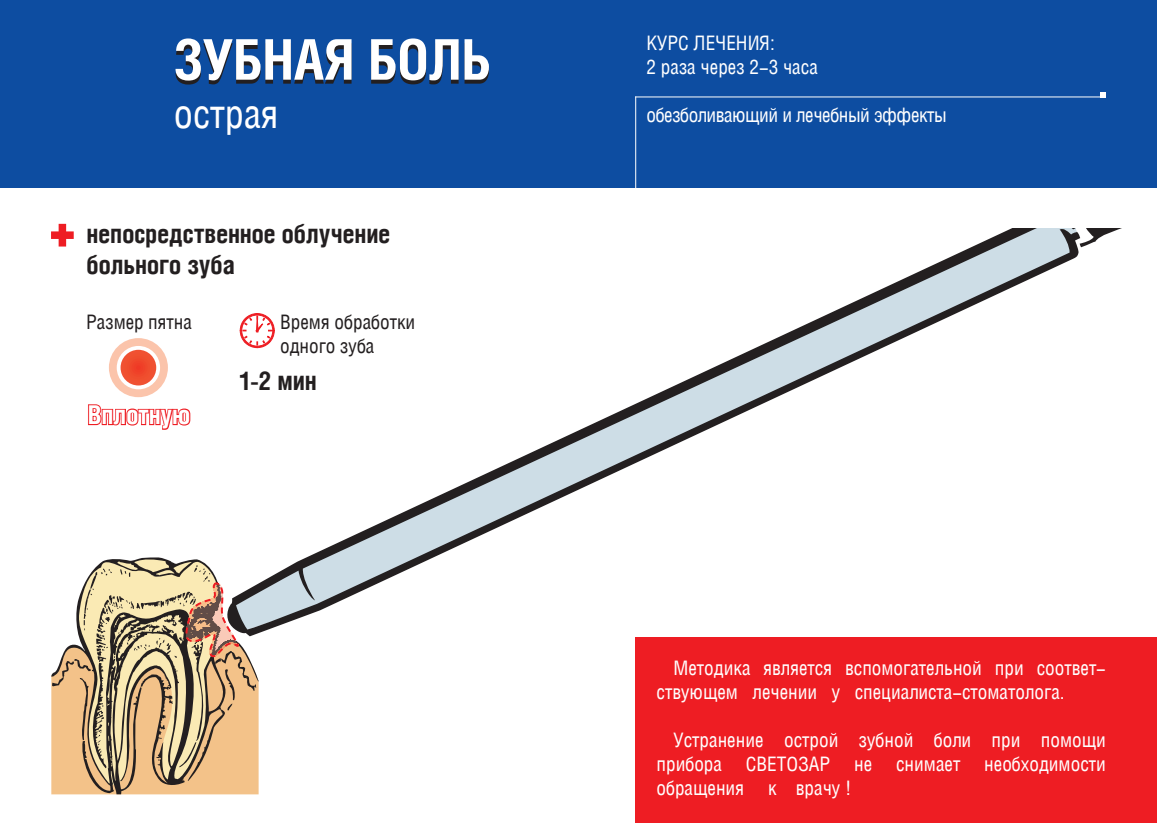
<style>
.page{position:relative;width:1157px;height:823px;background:#fff}
.page>*{position:absolute;margin:0;border:0;box-sizing:border-box;transform-origin:0 0}
.t1{font:700 condensed 56px "Helios";letter-spacing:.03em;color:#fff}
.t2{font:condensed 40px "Helios";color:#fff}
.t3{font:700 condensed 26px/31.2px "Helios";color:#231f20}
.t4{font:700 condensed 26px "Helios";color:#fff}
.t5{font:condensed 20px/24px "Helios";color:#fff;text-align:center}
.t6{font:condensed 20px/24px "Helios";color:#231f20}
.t7{font:condensed 20px "Helios";letter-spacing:-.02em;color:#fff}
</style>
<div class="page">
<div style="left:0;top:0;width:578px;height:187px;background:#0d4da1"></div>
<div style="left:578px;top:0;width:579px;height:187px;background:#0d4da1"></div>
<hr style="left:635px;top:96px;width:471px;height:1px;background:#fff">
<hr style="left:635px;top:96px;width:1px;height:97px;background:#fff">
<svg style="left:1100px;top:92px;width:6px;height:4px"></svg>
<svg style="left:239px;top:228px;width:883px;height:405px"></svg>
<svg style="left:51px;top:557px;width:208px;height:236px;background:#cab28f"></svg>
<svg style="left:107px;top:336px;width:63px;height:62px"></svg>
<div style="left:109px;top:338px;width:59px;height:59px;background:#fbc4ab;border-radius:50%"></div>
<svg style="left:115px;top:344px;width:47px;height:47px"></svg>
<div style="left:117px;top:346px;width:43px;height:43px;background:#fff;border-radius:50%"></div>
<svg style="left:119px;top:348px;width:39px;height:39px"></svg>
<svg style="left:121px;top:349px;width:35px;height:36px"></svg>
<div style="left:122px;top:351px;width:32px;height:32px;background:#f05132;border-radius:50%"></div>
<div style="left:127px;top:356px;width:23px;height:23px;background:#ef4d2e;border-radius:50%"></div>
<div style="left:129px;top:358px;width:18px;height:18px;background:#ef482b;border-radius:50%"></div>
<div style="left:132px;top:360px;width:13px;height:14px;background:#ef4229;border-radius:50%"></div>
<div style="left:134px;top:363px;width:9px;height:9px;background:#ef3e27;border-radius:50%"></div>
<svg style="left:88px;top:404px;width:103px;height:26px"></svg>
<svg style="left:51px;top:224px;width:23px;height:22px"></svg>
<svg style="left:240px;top:313px;width:34px;height:34px"></svg>
<div style="left:635px;top:636px;width:522px;height:186px;background:#ee1d23"></div>
<h1 class="t1" style="left:174px;top:28px;width:318px">зубная бол ь</h1>
<h2 class="t2" style="left:174px;top:91px;width:106px">острая</h2>
<h3 class="t3" style="left:87px;top:217px;width:305px">непосредственное облучение больного зуба</h3>
<p class="t6" style="left:86px;top:309px;width:107px">Размер пятна</p>
<h3 class="t4" style="left:88px;top:400px;width:104px">Вплотную</h3>
<p class="t6" style="left:280px;top:309px;width:137px">Время обработки одного зуба</p>
<h3 class="t3" style="left:239px;top:365px;width:79px">1-2 мин</h3>
<p class="t5" style="left:646px;top:31px;width:22px">Курс</p>
<p class="t5" style="left:646px;top:31px;width:173px">лечения:<br>2 раза через 2-3 часа</p>
<p class="t7" style="left:646px;top:104px;width:302px">обезболивающий и лечебный эффекты</p>
<p class="t5" style="left:656px;top:655px;width:451px;text-align:left;text-indent:17px">Методика является вспомогательной при соответ&shy;ствующем лечении у специалиста-стоматолога.</p>
<p class="t5" style="left:656px;top:727px;width:451px;text-align:justify;text-indent:17px">Устранение острой зубной боли при помощи прибора СВЕТОЗАР не снимает необходимости обращения к врачу !</p>
</div>
